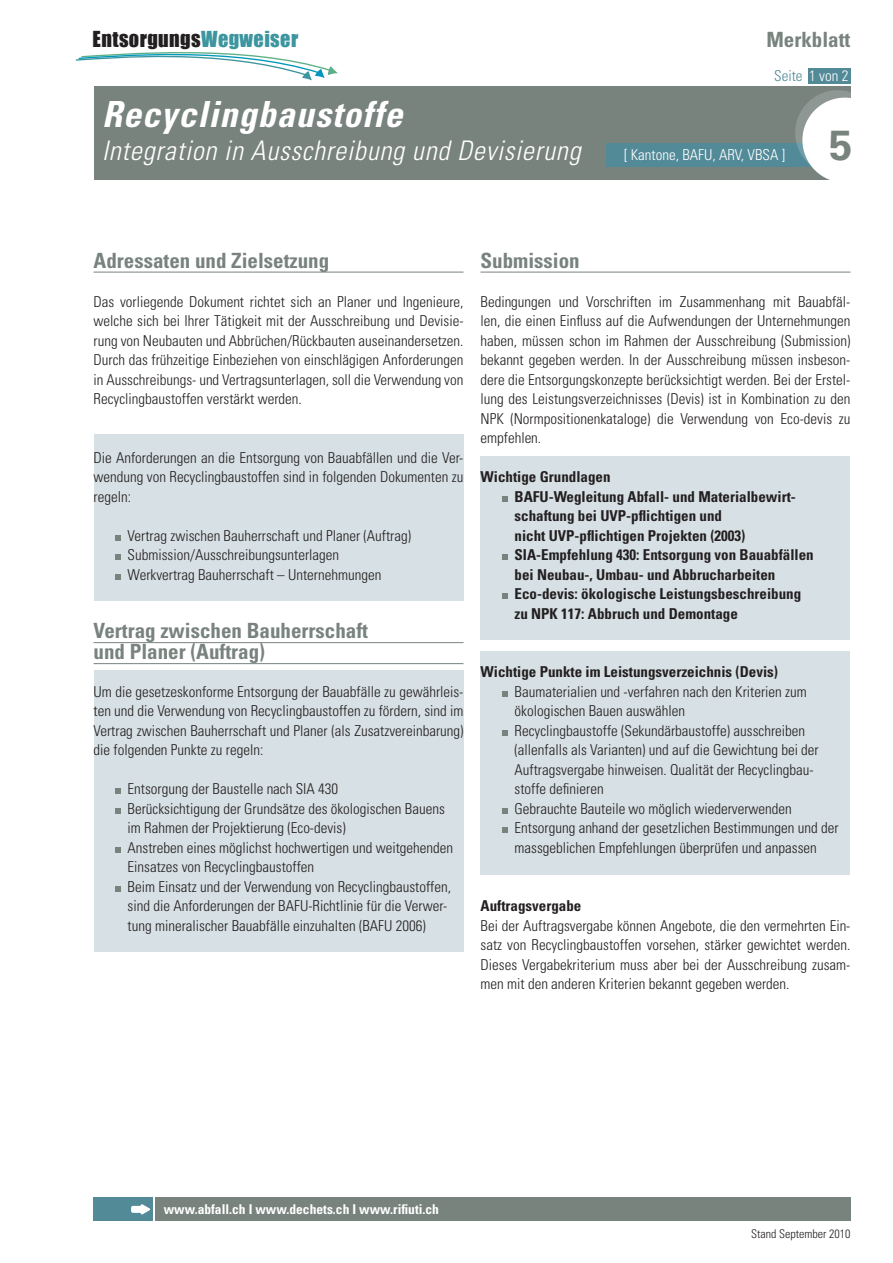
<style>
.page{position:relative;width:893px;height:1263px;background:#fff}
.page>*{position:absolute;margin:0;border:0;box-sizing:border-box;transform-origin:0 0}
.t1{font:700 42px "Univers CE";color:#78837e}
.t2{font:italic 700 condensed 36px "Univers";letter-spacing:.03em;color:#fff}
.t3{font:italic 300 condensed 27px "Univers";letter-spacing:.03em;color:#fff}
.t4{font:700 condensed 21px/21px "Univers";color:#78837e}
.t5{font:20.25px "Impact";letter-spacing:.02em;color:#231f20}
.t6{font:300 condensed 15px/19.5px "Univers";color:#231f20;text-align:justify}
.t7{font:700 condensed 15px/19.5px "Univers";color:#231f20}
.t8{font:300 condensed 15px "Univers";color:#fff}
.t9{font:300 condensed 15px "Univers";color:#528a98}
.t10{font:700 condensed 13.5px "Univers";color:#fff}
.t11{font:300 condensed 12px "Univers";color:#231f20}
.s1{color:#3c959f}
.s2{color:#fff}
</style>
<div class="page">
<div style="left:94px;top:86px;width:756px;height:93px;background:#78837e"></div>
<div style="left:155px;top:1198px;width:695px;height:23px;background:#78837e"></div>
<div style="left:94px;top:1198px;width:59px;height:23px;background:#528a98"></div>
<svg style="left:131px;top:1204px;width:19px;height:11px"></svg>
<div style="left:606px;top:143px;width:213px;height:24px;background:#528a98"></div>
<div style="left:802px;top:98px;width:85px;height:85px;background:#fff;border-radius:50%"></div>
<svg style="left:795px;top:90px;width:85px;height:85px"></svg>
<div style="left:807px;top:68px;width:43px;height:16px;background:#528a98"></div>
<svg style="left:75px;top:52px;width:263px;height:29px"></svg>
<div style="left:480px;top:456px;width:370px;height:184px;background:#d7e0e4"></div>
<div style="left:480px;top:651px;width:370px;height:223px;background:#d7e0e4"></div>
<div style="left:94px;top:435px;width:369px;height:166px;background:#d7e0e4"></div>
<div style="left:94px;top:671px;width:369px;height:281px;background:#d7e0e4"></div>
<hr style="left:94px;top:272px;width:369px;height:1px;background:#78837e">
<hr style="left:94px;top:642px;width:369px;height:1px;background:#78837e">
<hr style="left:94px;top:663px;width:369px;height:1px;background:#78837e">
<svg style="left:115px;top:535px;width:6px;height:6px"></svg>
<svg style="left:115px;top:554px;width:6px;height:6px"></svg>
<svg style="left:115px;top:574px;width:6px;height:6px"></svg>
<svg style="left:115px;top:788px;width:6px;height:6px"></svg>
<svg style="left:115px;top:808px;width:6px;height:6px"></svg>
<svg style="left:115px;top:847px;width:6px;height:6px"></svg>
<svg style="left:115px;top:886px;width:6px;height:6px"></svg>
<hr style="left:480px;top:272px;width:370px;height:1px;background:#78837e">
<svg style="left:502px;top:496px;width:6px;height:6px"></svg>
<svg style="left:502px;top:554px;width:6px;height:6px"></svg>
<svg style="left:502px;top:593px;width:6px;height:6px"></svg>
<svg style="left:502px;top:691px;width:6px;height:6px"></svg>
<svg style="left:502px;top:730px;width:6px;height:6px"></svg>
<svg style="left:502px;top:808px;width:6px;height:6px"></svg>
<svg style="left:502px;top:827px;width:6px;height:6px"></svg>
<h3 class="t5" style="left:93px;top:23px;width:207px">Entsorgungs<span class="s1">Wegweiser</span></h3>
<h3 class="t4" style="left:766px;top:29px;width:86px">Merkblatt</h3>
<p class="t9" style="left:774px;top:67px;width:76px">Seite <span class="s2">1 von 2</span></p>
<h2 class="t2" style="left:102px;top:92px;width:302px">Recyclingbaustoffe</h2>
<h3 class="t3" style="left:102px;top:134px;width:480px">Integration in Ausschreibung und Devisierung</h3>
<p class="t8" style="left:624px;top:145px;width:162px">[ Kantone, BAFU, ARV, VBSA ]</p>
<h1 class="t1" style="left:829px;top:120px;width:25px">5</h1>
<h3 class="t4" style="left:94px;top:250px;width:237px">Adressaten und Zielsetzung</h3>
<p class="t6" style="left:94px;top:292px;width:371px">Das vorliegende Dokument richtet sich an Planer und Ingenieure, welche sich bei Ihrer Tätigkeit mit der Ausschreibung und Devisie&shy;rung von Neubauten und Abbrüchen/Rückbauten auseinandersetzen.<br>Durch das frühzeitige Einbeziehen von einschlägigen Anforderungen in Ausschreibungs- und Vertragsunterlagen, soll die Verwendung von Recyclingbaustoffen verstärkt werden.</p>
<p class="t6" style="left:94px;top:448px;width:371px">Die Anforderungen an die Entsorgung von Bauabfällen und die Ver&shy;wendung von Recyclingbaustoffen sind in folgenden Dokumenten zu regeln:</p>
<p class="t6" style="left:128px;top:526px;width:285px;text-align:left">Vertrag zwischen Bauherrschaft und Planer (Auftrag)<br>Submission/Ausschreibungsunterlagen<br>Werkvertrag Bauherrschaft – Unternehmungen</p>
<h3 class="t4" style="left:94px;top:620px;width:276px">Vertrag zwischen Bauherrschaft und Planer (Auftrag)</h3>
<p class="t6" style="left:94px;top:682px;width:371px">Um die gesetzeskonforme Entsorgung der Bauabfälle zu gewährleis&shy;ten und die Verwendung von Recyclingbaustoffen zu fördern, sind im Vertrag zwischen Bauherrschaft und Planer (als Zusatzvereinbarung) die folgenden Punkte zu regeln:</p>
<p class="t6" style="left:128px;top:779px;width:327px;text-align:left">Entsorgung der Baustelle nach SIA 430<br>Berücksichtigung der Grundsätze des ökologischen Bauens im Rahmen der Projektierung (Eco-devis)<br>Anstreben eines möglichst hochwertigen und weitgehenden Einsatzes von Recyclingbaustoffen<br>Beim Einsatz und der Verwendung von Recyclingbaustoffen, sind die Anforderungen der BAFU-Richtlinie für die Verwer&shy;tung mineralischer Bauabfälle einzuhalten (BAFU 2006)</p>
<h3 class="t4" style="left:480px;top:250px;width:101px">Submission</h3>
<p class="t6" style="left:480px;top:292px;width:371px">Bedingungen und Vorschriften im Zusammenhang mit Bauabfäl&shy;len, die einen Einfluss auf die Aufwendungen der Unternehmungen haben, müssen schon im Rahmen der Ausschreibung (Submission) bekannt gegeben werden. In der Ausschreibung müssen insbeson&shy;dere die Entsorgungskonzepte berücksichtigt werden. Bei der Erstel&shy;lung des Leistungsverzeichnisses (Devis) ist in Kombination zu den NPK (Normpositionenkataloge) die Verwendung von Eco-devis zu empfehlen.</p>
<p class="t7" style="left:514px;top:467px;width:301px;text-indent:-34px">Wichtige Grundlagen<br>BAFU-Wegleitung Abfall- und Materialbewirt&shy;schaftung bei UVP-pflichtigen und<br>nicht UVP-pflichtigen Projekten (2003)<br>SIA-Empfehlung 430: Entsorgung von Bauabfällen bei Neubau-, Umbau- und Abbrucharbeiten Eco-devis: ökologische Leistungsbeschreibung zu NPK 117: Abbruch und Demontage</p>
<p class="t7" style="left:480px;top:662px;width:299px">Wichtige Punkte im Leistungsverzeichnis (Devis)</p>
<p class="t6" style="left:514px;top:682px;width:325px;text-align:left">Baumaterialien und -verfahren nach den Kriterien zum ökologischen Bauen auswählen<br>Recyclingbaustoffe (Sekundärbaustoffe) ausschreiben (allenfalls als Varianten) und auf die Gewichtung bei der Auftragsvergabe hinweisen. Qualität der Recyclingbau&shy;stoffe definieren<br>Gebrauchte Bauteile wo möglich wiederverwenden Entsorgung anhand der gesetzlichen Bestimmungen und der massgeblichen Empfehlungen überprüfen und anpassen</p>
<p class="t7" style="left:480px;top:896px;width:102px">Auftragsvergabe</p>
<p class="t6" style="left:480px;top:916px;width:371px">Bei der Auftragsvergabe können Angebote, die den vermehrten Ein&shy;satz von Recyclingbaustoffen vorsehen, stärker gewichtet werden.<br>Dieses Vergabekriterium muss aber bei der Ausschreibung zusam&shy;men mit den anderen Kriterien bekannt gegeben werden.</p>
<p class="t10" style="left:164px;top:1200px;width:277px">www.abfall.ch I www.dechets.ch I www.rifiuti.ch</p>
<p class="t11" style="left:751px;top:1226px;width:101px">Stand September 2010</p>
</div>
